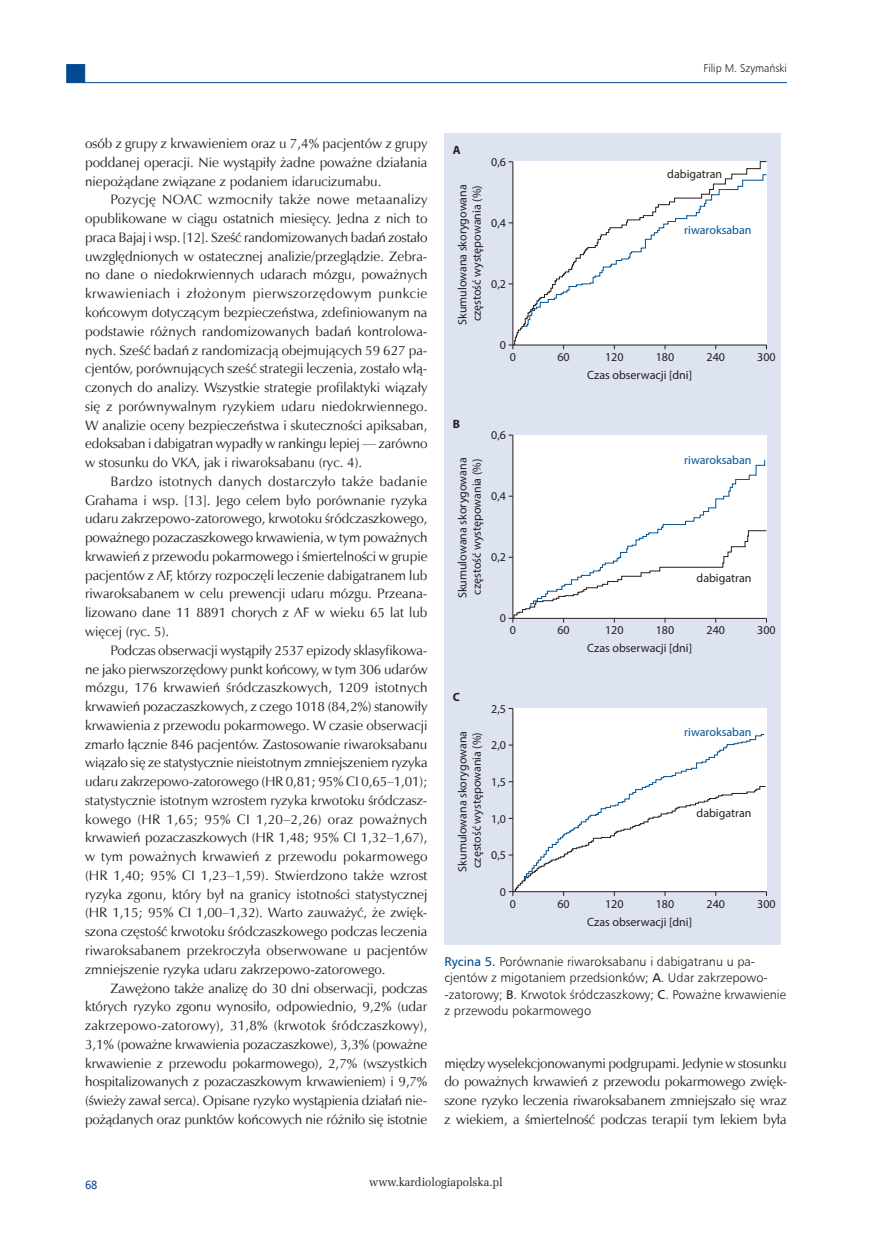
<style>
.page{position:relative;width:872px;height:1234px;background:#fff}
.page>*{position:absolute;margin:0;border:0;box-sizing:border-box;transform-origin:0 0}
._09_Tekst_PL{font:13.65px/18.8px "Zapf Humnst EU";color:#231f20;text-align:justify}
._26_Rycina_podpis{font:12.75px/16.5px "Humnst 777 Lt EU";color:#231f20}
.t1{font:12px/14.4px "Myriad Pro";color:#231f20;text-align:center}
.t2{font:12px "Myriad Pro";color:#005495}
.t3{font:12px "Zapf Ellipt EU";color:#231f20;scale:.95 1}
.t4{font:700 12px "Myriad Pro";color:#231f20}
.t5{font:12px "Humnst 777 EU";color:#014990;scale:.9 1}
.t6{font:11.25px "Humnst 777 Lt EU";color:#231f20;scale:.95 1}
.s1{font-family:"Humnst 777 EU";color:#014990}
.s2{font-family:"Humnst 777 EU"}
</style>
<div class="page">
<hr style="left:85px;top:82px;width:702px;height:1px;background:#014990">
<div style="left:66px;top:64px;width:19px;height:19px;background:#014990;border:1px solid #014990"></div>
<div style="left:444px;top:134px;width:337px;height:811px;background:#dde3f0"></div>
<svg style="left:508px;top:344px;width:5px;height:5px"></svg>
<div style="left:512px;top:434px;width:255px;height:25px;background:#fff"></div>
<svg style="left:508px;top:459px;width:259px;height:163px;background:#f7f8f9"></svg>
<div style="left:512px;top:707px;width:255px;height:26px;background:#fff"></div>
<div style="left:514px;top:161px;width:253px;height:185px;background:#fff"></div>
<div style="left:523px;top:174px;width:244px;height:153px;background:#fff"></div>
<svg style="left:508px;top:733px;width:259px;height:162px;background:#f7f8f9"></svg>
<p class="t6" style="left:703px;top:61px;width:89px">Filip M. Szymański</p>
<p class="_09_Tekst_PL" style="left:85px;top:134px;width:344px">osób z grupy z krwawieniem oraz u 7,4% pacjentów z grupy poddanej operacji. Nie wystąpiły żadne poważne działania niepożądane związane z podaniem idarucizumabu.</p>
<p class="_09_Tekst_PL" style="left:85px;top:190px;width:344px;text-indent:26px">Pozycję NOAC wzmocniły także nowe metaanalizy opublikowane w ciągu ostatnich miesięcy. Jedna z nich to praca Bajaj i wsp. [12]. Sześć randomizowanych badań zostało uwzględnionych w ostatecznej analizie/przeglądzie. Zebra&shy;no dane o niedokrwiennych udarach mózgu, poważnych krwawieniach i złożonym pierwszorzędowym punkcie końcowym dotyczącym bezpieczeństwa, zdefiniowanym na podstawie różnych randomizowanych badań kontrolowa&shy;nych. Sześć badań z randomizacją obejmujących 59 627 pa&shy;cjentów, porównujących sześć strategii leczenia, zostało włą&shy;czonych do analizy. Wszystkie strategie profilaktyki wiązały się z porównywalnym ryzykiem udaru niedokrwiennego.<br>W analizie oceny bezpieczeństwa i skuteczności apiksaban, edoksaban i dabigatran wypadły w rankingu lepiej — zarówno w stosunku do VKA, jak i riwaroksabanu (ryc. 4).</p>
<p class="_09_Tekst_PL" style="left:85px;top:471px;width:344px;text-indent:26px">Bardzo istotnych danych dostarczyło także badanie Grahama i wsp. [13]. Jego celem było porównanie ryzyka udaru zakrzepowo-zatorowego, krwotoku śródczaszkowego, poważnego pozaczaszkowego krwawienia, w tym poważnych krwawień z przewodu pokarmowego i śmiertelności w grupie pacjentów z AF, którzy rozpoczęli leczenie dabigatranem lub riwaroksabanem w celu prewencji udaru mózgu. Przeana&shy;lizowano dane 11 8891 chorych z AF w wieku 65 lat lub więcej (ryc. 5).</p>
<p class="_09_Tekst_PL" style="left:85px;top:640px;width:344px;text-indent:26px">Podczas obserwacji wystąpiły 2537 epizody sklasyfikowa&shy;ne jako pierwszorzędowy punkt końcowy, w tym 306 udarów mózgu, 176 krwawień śródczaszkowych, 1209 istotnych krwawień pozaczaszkowych, z czego 1018 (84,2%) stanowiły krwawienia z przewodu pokarmowego. W czasie obserwacji zmarło łącznie 846 pacjentów. Zastosowanie riwaroksabanu wiązało się ze statystycznie nieistotnym zmniejszeniem ryzyka udaru zakrzepowo-zatorowego (HR 0,81; 95% CI 0,65–1,01); statystycznie istotnym wzrostem ryzyka krwotoku śródczasz&shy;kowego (HR 1,65; 95% CI 1,20–2,26) oraz poważnych krwawień pozaczaszkowych (HR 1,48; 95% CI 1,32–1,67), w tym poważnych krwawień z przewodu pokarmowego (HR 1,40; 95% CI 1,23–1,59). Stwierdzono także wzrost ryzyka zgonu, który był na granicy istotności statystycznej (HR 1,15; 95% CI 1,00–1,32). Warto zauważyć, że zwięk&shy;szona częstość krwotoku śródczaszkowego podczas leczenia riwaroksabanem przekroczyła obserwowane u pacjentów zmniejszenie ryzyka udaru zakrzepowo-zatorowego.</p>
<p class="_09_Tekst_PL" style="left:85px;top:978px;width:344px;text-indent:26px">Zawężono także analizę do 30 dni obserwacji, podczas których ryzyko zgonu wynosiło, odpowiednio, 9,2% (udar zakrzepowo-zatorowy), 31,8% (krwotok śródczaszkowy), 3,1% (poważne krwawienia pozaczaszkowe), 3,3% (poważne krwawienie z przewodu pokarmowego), 2,7% (wszystkich hospitalizowanych z pozaczaszkowym krwawieniem) i 9,7% (świeży zawał serca). Opisane ryzyko wystąpienia działań nie&shy;pożądanych oraz punktów końcowych nie różniło się istotnie</p>
<p class="t4" style="left:453px;top:142px;width:9px">A</p>
<p class="t1" style="left:455px;top:325px;width:142px;rotate:-90deg">Skumulowana skorygowana częstość występowania (%)</p>
<p class="t1" style="left:491px;top:154px;width:16px">0,6</p>
<p class="t1" style="left:491px;top:215px;width:16px">0,4</p>
<p class="t1" style="left:491px;top:276px;width:16px">0,2</p>
<p class="t1" style="left:500px;top:337px;width:8px">0</p>
<p class="t1" style="left:667px;top:166px;width:56px">dabigatran</p>
<p class="t2" style="left:684px;top:222px;width:69px">riwaroksaban</p>
<p class="t1" style="left:510px;top:349px;width:8px">0</p>
<p class="t1" style="left:587px;top:348px;width:106px;line-height:18px;text-align:left;text-indent:18px">120<br>Czas obserwacji [dni]</p>
<p class="t1" style="left:557px;top:349px;width:14px">60</p>
<p class="t1" style="left:656px;top:349px;width:20px">180</p>
<p class="t1" style="left:706px;top:349px;width:20px">240</p>
<p class="t1" style="left:757px;top:349px;width:20px">300</p>
<p class="t4" style="left:453px;top:415px;width:9px">B</p>
<p class="t1" style="left:455px;top:598px;width:142px;rotate:-90deg">Skumulowana skorygowana częstość występowania (%)</p>
<p class="t1" style="left:491px;top:428px;width:16px">0,6</p>
<p class="t1" style="left:491px;top:488px;width:16px">0,4</p>
<p class="t1" style="left:491px;top:549px;width:16px">0,2</p>
<p class="t1" style="left:500px;top:610px;width:8px">0</p>
<p class="t2" style="left:684px;top:453px;width:69px">riwaroksaban</p>
<p class="t1" style="left:696px;top:570px;width:56px">dabigatran</p>
<p class="t1" style="left:510px;top:622px;width:8px">0</p>
<p class="t1" style="left:587px;top:621px;width:106px;line-height:18px;text-align:left;text-indent:18px">120<br>Czas obserwacji [dni]</p>
<p class="t1" style="left:557px;top:622px;width:14px">60</p>
<p class="t1" style="left:656px;top:622px;width:20px">180</p>
<p class="t1" style="left:706px;top:622px;width:20px">240</p>
<p class="t1" style="left:757px;top:622px;width:20px">300</p>
<p class="t4" style="left:453px;top:689px;width:9px">C</p>
<p class="t1" style="left:455px;top:871px;width:142px;rotate:-90deg">Skumulowana skorygowana częstość występowania (%)</p>
<p class="t1" style="left:491px;top:701px;width:16px">2,5</p>
<p class="t1" style="left:491px;top:737px;width:16px">2,0</p>
<p class="t1" style="left:491px;top:774px;width:16px">1,5</p>
<p class="t1" style="left:491px;top:811px;width:16px">1,0</p>
<p class="t1" style="left:491px;top:847px;width:16px">0,5</p>
<p class="t1" style="left:500px;top:884px;width:8px">0</p>
<p class="t2" style="left:684px;top:724px;width:69px">riwaroksaban</p>
<p class="t1" style="left:696px;top:805px;width:56px">dabigatran</p>
<p class="t1" style="left:510px;top:896px;width:8px">0</p>
<p class="t1" style="left:587px;top:894px;width:106px;line-height:18px;text-align:left;text-indent:18px">120<br>Czas obserwacji [dni]</p>
<p class="t1" style="left:557px;top:896px;width:14px">60</p>
<p class="t1" style="left:656px;top:896px;width:20px">180</p>
<p class="t1" style="left:706px;top:896px;width:20px">240</p>
<p class="t1" style="left:757px;top:896px;width:20px">300</p>
<p class="_26_Rycina_podpis" style="left:444px;top:952px;width:343px"><span class="s1">Rycina 5.</span> Porównanie riwaroksabanu i dabigatranu u pa&shy;cjentów z migotaniem przedsionków; <span class="s2">A</span>. Udar zakrzepowo--zatorowy; <span class="s2">B</span>. Krwotok śródczaszkowy; <span class="s2">C</span>. Poważne krwawienie z przewodu pokarmowego</p>
<p class="_09_Tekst_PL" style="left:444px;top:1053px;width:344px">między wyselekcjonowanymi podgrupami. Jedynie w stosunku do poważnych krwawień z przewodu pokarmowego zwięk&shy;szone ryzyko leczenia riwaroksabanem zmniejszało się wraz z wiekiem, a śmiertelność podczas terapii tym lekiem była</p>
<p class="t5" style="left:85px;top:1176px;width:15px">68</p>
<p class="t3" style="left:369px;top:1173px;width:142px">www.kardiologiapolska.pl</p>
</div>
